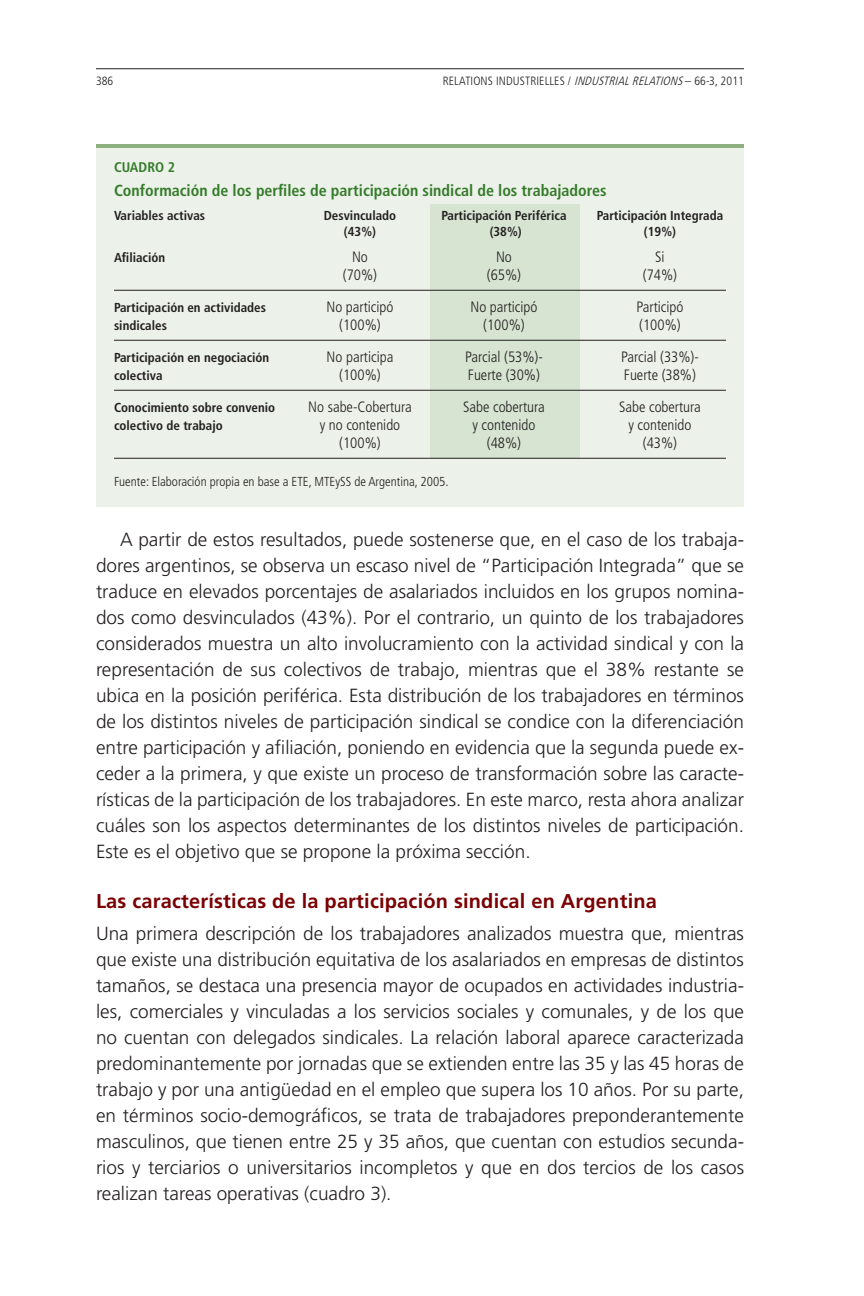
<style>
.page{position:relative;width:864px;height:1296px;background:#fff}
.page>*{position:absolute;margin:0;border:0;box-sizing:border-box;transform-origin:0 0}
.titre_2{font:700 20px "Frutiger";letter-spacing:.01em;color:#7a0003}
.corps_texte_espagnol{font:300 19px/26px "Frutiger";color:#231f20;text-align:justify}
.corps_texte_1_espagn{font:300 19px/26px "Frutiger";color:#231f20;text-align:justify}
.tableau_2{font:700 condensed 16px "Frutiger";color:#357b2b}
.tableau_3{font:300 condensed 15px "Frutiger";color:#231f20}
.tableau_1{font:700 condensed 14px "Frutiger";color:#357b2b}
.tableau_3-2{font:700 condensed 13px "Frutiger";color:#231f20}
.tableau_notes{font:300 condensed 13px "Frutiger";color:#231f20}
.t1{font:300 condensed 12px "Frutiger";letter-spacing:.01em;color:#231f20}
.s1{font-style:italic}
.s2{font-weight:300;font-size:15px}
</style>
<div class="page">
<div style="left:96px;top:144px;width:648px;height:363px;background:#ecf2e9"></div>
<div style="left:430px;top:204px;width:150px;height:254px;background:#d7e4d2"></div>
<hr style="left:96px;top:68px;width:648px;height:1px;background:#231f20">
<hr style="left:96px;top:144px;width:648px;height:4px;background:#8fb180">
<hr style="left:114px;top:290px;width:612px;height:1px;background:#231f20">
<hr style="left:114px;top:340px;width:612px;height:1px;background:#231f20">
<hr style="left:114px;top:390px;width:612px;height:1px;background:#231f20">
<hr style="left:114px;top:458px;width:612px;height:1px;background:#231f20">
<p class="t1" style="left:96px;top:74px;width:19px">386</p>
<p class="t1" style="left:443px;top:74px;width:303px">relations industrielles / <span class="s1">INDUSTRIALRELATIONS</span>– 66-3, 2011</p>
<p class="tableau_1" style="left:114px;top:159px;width:63px">Cuadro 2</p>
<p class="tableau_2" style="left:114px;top:181px;width:494px">Conformación de los perfiles de participación sindical de los trabajadores</p>
<p class="tableau_3-2" style="left:114px;top:208px;width:93px">Variables activas</p>
<p class="tableau_3-2" style="left:324px;top:208px;width:74px">Desvinculado</p>
<p class="tableau_3-2" style="left:441px;top:208px;width:127px">Participación Periférica</p>
<p class="tableau_3-2" style="left:597px;top:208px;width:128px">Participación Integrada</p>
<p class="tableau_3-2" style="left:344px;top:224px;width:34px">(43%)</p>
<p class="tableau_3-2" style="left:490px;top:224px;width:34px">(38%)</p>
<p class="tableau_3-2" style="left:644px;top:224px;width:34px">(19%)</p>
<p class="tableau_3-2" style="left:114px;top:250px;width:53px">Afiliación</p>
<p class="tableau_3" style="left:352px;top:248px;width:17px">N o</p>
<p class="tableau_3" style="left:496px;top:248px;width:17px">N o</p>
<p class="tableau_3" style="left:655px;top:248px;width:11px">S i</p>
<p class="tableau_3" style="left:343px;top:266px;width:36px">(70%)</p>
<p class="tableau_3" style="left:487px;top:266px;width:36px">(65%)</p>
<p class="tableau_3" style="left:643px;top:266px;width:36px">(74%)</p>
<p class="tableau_3-2" style="left:114px;top:300px;width:188px">Participación en actividades <span class="s2">N</span></p>
<p class="tableau_3" style="left:335px;top:298px;width:102px">o participó N</p>
<p class="tableau_3" style="left:479px;top:298px;width:60px">o participó</p>
<p class="tableau_3" style="left:637px;top:298px;width:48px">Participó</p>
<p class="tableau_3-2" style="left:114px;top:318px;width:54px">sindicales</p>
<p class="tableau_3" style="left:339px;top:316px;width:43px">(100%)</p>
<p class="tableau_3" style="left:483px;top:316px;width:43px">(100%)</p>
<p class="tableau_3" style="left:639px;top:316px;width:43px">(100%)</p>
<p class="tableau_3-2" style="left:114px;top:350px;width:189px">Participación en negociación <span class="s2">N</span></p>
<p class="tableau_3" style="left:336px;top:348px;width:98px">o participa P</p>
<p class="tableau_3" style="left:471px;top:348px;width:115px">arcial (53%)- P</p>
<p class="tableau_3" style="left:627px;top:348px;width:73px">arcial (33%)-</p>
<p class="tableau_3-2" style="left:114px;top:368px;width:50px">colectiva</p>
<p class="tableau_3" style="left:339px;top:366px;width:43px">(100%)</p>
<p class="tableau_3" style="left:468px;top:366px;width:74px">Fuerte (30%)</p>
<p class="tableau_3" style="left:624px;top:366px;width:74px">Fuerte (38%)</p>
<p class="tableau_3-2" style="left:114px;top:400px;width:185px">Conocimiento sobre convenio <span class="s2">N</span></p>
<p class="tableau_3" style="left:317px;top:398px;width:125px">o sabe-Cobertura S</p>
<p class="tableau_3" style="left:470px;top:398px;width:117px">abe cobertura S</p>
<p class="tableau_3" style="left:626px;top:398px;width:77px">abe cobertura</p>
<p class="tableau_3-2" style="left:114px;top:418px;width:110px">colectivo de trabajo</p>
<p class="tableau_3" style="left:320px;top:416px;width:82px">y no contenido</p>
<p class="tableau_3" style="left:472px;top:416px;width:65px">y contenido</p>
<p class="tableau_3" style="left:628px;top:416px;width:65px">y contenido</p>
<p class="tableau_3" style="left:339px;top:434px;width:43px">(100%)</p>
<p class="tableau_3" style="left:487px;top:434px;width:36px">(48%)</p>
<p class="tableau_3" style="left:643px;top:434px;width:36px">(43%)</p>
<p class="tableau_notes" style="left:114px;top:474px;width:336px">Fuente: Elaboración propia en base a ETE, MTEySS de Argentina, 2005.</p>
<p class="corps_texte_espagnol" style="left:96px;top:526px;width:650px;text-indent:24px">A partir de estos resultados, puede sostenerse que, en el caso de los trabaja&shy;dores argentinos, se observa un escaso nivel de “Participación Integrada” que se traduce en elevados porcentajes de asalariados incluidos en los grupos nomina&shy;dos como desvinculados (43%). Por el contrario, un quinto de los trabajadores considerados muestra un alto involucramiento con la actividad sindical y con la representación de sus colectivos de trabajo, mientras que el 38% restante se ubica en la posición periférica. Esta distribución de los trabajadores en términos de los distintos niveles de participación sindical se condice con la diferenciación entre participación y afiliación, poniendo en evidencia que la segunda puede ex&shy;ceder a la primera, y que existe un proceso de transformación sobre las caracte&shy;rísticas de la participación de los trabajadores. En este marco, resta ahora analizar cuáles son los aspectos determinantes de los distintos niveles de participación.<br>Este es el objetivo que se propone la próxima sección.</p>
<p class="titre_2" style="left:96px;top:889px;width:562px">Las características de la participación sindical en Argentina</p>
<p class="corps_texte_1_espagn" style="left:96px;top:920px;width:650px">Una primera descripción de los trabajadores analizados muestra que, mientras que existe una distribución equitativa de los asalariados en empresas de distintos tamaños, se destaca una presencia mayor de ocupados en actividades industria&shy;les, comerciales y vinculadas a los servicios sociales y comunales, y de los que no cuentan con delegados sindicales. La relación laboral aparece caracterizada predominantemente por jornadas que se extienden entre las 35 y las 45 horas de trabajo y por una antigüedad en el empleo que supera los 10 años. Por su parte, en términos socio-demográficos, se trata de trabajadores preponderantemente masculinos, que tienen entre 25 y 35 años, que cuentan con estudios secunda&shy;rios y terciarios o universitarios incompletos y que en dos tercios de los casos realizan tareas operativas (cuadro 3).</p>
</div>
